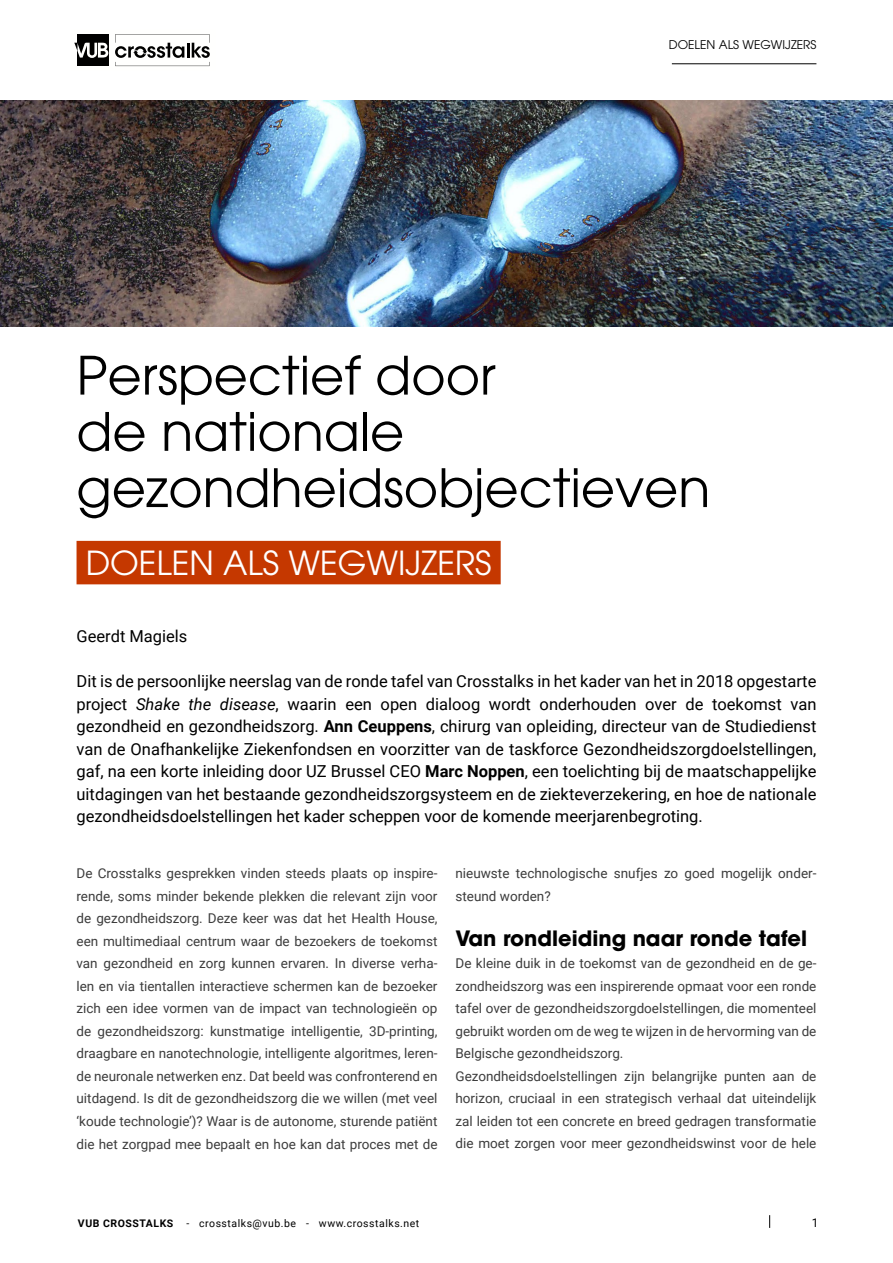
<style>
.page{position:relative;width:893px;height:1263px;background:#fff}
.page>*{position:absolute;margin:0;border:0;box-sizing:border-box;transform-origin:0 0}
.t1{font:52.5px/56.2px "Avant Garde LT";color:#000}
.t2{font:33px "Avant Garde LT";color:#fff}
.t3{font:700 21px "Avant Garde LT";color:#000}
.t4{font:16.5px/22.5px "Roboto";color:#000;text-align:justify}
.t5{font:13.5px/22.5px "Roboto";color:#3c3c3c}
.t6{font:12px "Avant Garde LT";color:#000}
.t7{font:12px "Roboto";color:#000}
.t8{font:10.5px "Roboto";letter-spacing:.05em;color:#000}
.s1{font-style:italic}
.s2{font-weight:700}
</style>
<div class="page">
<svg style="left:769px;top:1215px;width:1px;height:13px"></svg>
<hr style="left:672px;top:64px;width:144px;height:1px;background:#000">
<img style="left:74px;top:42px;width:136px;height:25px">
<div style="left:77px;top:34px;width:32px;height:32px;background:#000"></div>
<svg style="left:74px;top:43px;width:34px;height:15px"></svg>
<svg style="left:115px;top:34px;width:95px;height:32px"></svg>
<div style="left:77px;top:541px;width:424px;height:43px;background:#c53800"></div>
<img style="left:0;top:101px;width:893px;height:225px">
<p class="t6" style="left:669px;top:37px;width:149px">DOELEN ALS WEGWIJZERS</p>
<h1 class="t1" style="left:77px;top:347px;width:635px">Perspectief door<br>de nationale gezondheidsobjectieven</h1>
<h2 class="t2" style="left:86px;top:543px;width:407px">DOELEN ALS WEGWIJZERS</h2>
<p class="t4" style="left:77px;top:624px;width:112px">Geerdt Magiels</p>
<p class="t4" style="left:77px;top:669px;width:741px">Dit is de persoonlijke neerslag van de ronde tafel van Crosstalks in het kader van het in 2018 opgestarte project <span class="s1">Shake the disease</span>, waarin een open dialoog wordt onderhouden over de toekomst van gezondheid en gezondheidszorg. <span class="s2">Ann Ceuppens</span>, chirurg van opleiding, directeur van de Studiedienst van de Onafhankelijke Ziekenfondsen en voorzitter van de taskforce Gezondheidszorgdoelstellingen, gaf, na een korte inleiding door UZ Brussel CEO <span class="s2">Marc Noppen</span>, een toelichting bij de maatschappelijke uitdagingen van het bestaande gezondheidszorgsysteem en de ziekteverzekering, en hoe de nationale gezondheidsdoelstellingen het kader scheppen voor de komende meerjarenbegroting.</p>
<p class="t5" style="left:77px;top:862px;width:362px;text-align:justify">De Crosstalks gesprekken vinden steeds plaats op inspire&shy;rende, soms minder bekende plekken die relevant zijn voor de gezondheidszorg. Deze keer was dat het Health House, een multimediaal centrum waar de bezoekers de toekomst van gezondheid en zorg kunnen ervaren. In diverse verha&shy;len en via tientallen interactieve schermen kan de bezoeker zich een idee vormen van de impact van technologieën op de gezondheidszorg: kunstmatige intelligentie, 3D-printing, draagbare en nanotechnologie, intelligente algoritmes, leren&shy;de neuronale netwerken enz. Dat beeld was confronterend en uitdagend. Is dit de gezondheidszorg die we willen (met veel ‘koude technologie’)? Waar is de autonome, sturende patiënt die het zorgpad mee bepaalt en hoe kan dat proces met de</p>
<p class="t5" style="left:455px;top:862px;width:362px">nieuwste technologische snufjes zo goed mogelijk onder&shy;steund worden?</p>
<h3 class="t3" style="left:455px;top:924px;width:353px">Van rondleiding naar ronde tafel</h3>
<p class="t5" style="left:455px;top:952px;width:362px">De kleine duik in de toekomst van de gezondheid en de ge&shy;zondheidszorg was een inspirerende opmaat voor een ronde tafel over de gezondheidszorgdoelstellingen, die momenteel gebruikt worden om de weg te wijzen in de hervorming van de Belgische gezondheidszorg.<br>Gezondheidsdoelstellingen zijn belangrijke punten aan de horizon, cruciaal in een strategisch verhaal dat uiteindelijk zal leiden tot een concrete en breed gedragen transformatie die moet zorgen voor meer gezondheidswinst voor de hele</p>
<p class="t8" style="left:78px;top:1216px;width:343px"><span class="s2">VUB CROSSTALKS</span> - crosstalks@vub.be - www.crosstalks.net</p>
<p class="t7" style="left:812px;top:1214px;width:8px">1</p>
</div>
